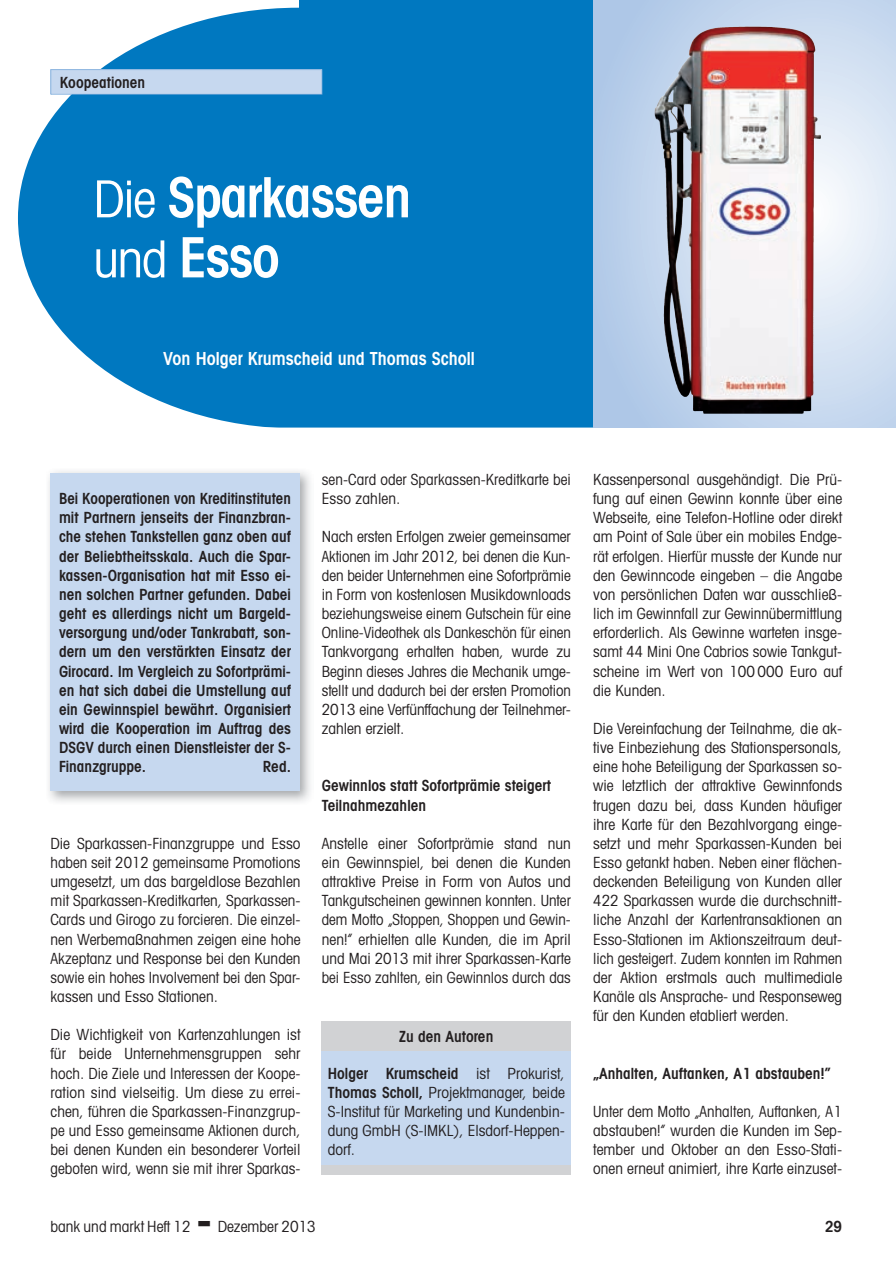
<style>
.page{position:relative;width:896px;height:1276px;background:#fff}
.page>*{position:absolute;margin:0;border:0;box-sizing:border-box;transform-origin:0 0}
.t1{font:600 condensed 55.5px/60px "Avant Garde";letter-spacing:-.025em;color:#fff}
.t2{font:600 condensed 18px "Avant Garde";color:#fff}
.t3{font:condensed 15.3px/19.2px "Avant Garde";color:#231f20;text-align:justify}
.t4{font:600 condensed 15.3px/19.2px "Avant Garde";color:#231f20;text-align:justify}
.s1{font-weight:400;font-size:51px}
.s2{font-weight:600}
</style>
<div class="page">
<svg style="left:18px;top:8px;width:575px;height:419px;background:#1a85c6"></svg>
<div style="left:298px;top:0;width:308px;height:8px;background:#0078c0"></div>
<svg style="left:50px;top:69px;width:272px;height:26px;background:#bed3ed"></svg>
<img style="left:49px;top:471px;width:261px;height:331px">
<div style="left:50px;top:473px;width:249px;height:318px;background:#c6d8ef"></div>
<svg style="left:593px;top:0;width:302px;height:427px"></svg>
<img style="left:668px;top:27px;width:76px;height:61px">
<div style="left:322px;top:1044px;width:248px;height:130px;background:#c6d8ef"></div>
<div style="left:322px;top:1020px;width:248px;height:30px;background:#d1d2d4"></div>
<div style="left:322px;top:1165px;width:248px;height:9px;background:#d1d2d4"></div>
<p class="t4" style="left:60px;top:73px;width:87px">Koopeationen</p>
<h1 class="t1" style="left:93px;top:167px;width:319px"><span class="s1">Die</span> Sparkassen <span class="s1">und</span> Esso</h1>
<p class="t2" style="left:163px;top:347px;width:313px">Von Holger Krumscheid und Thomas Scholl</p>
<p class="t4" style="left:59px;top:489px;width:233px">Bei Kooperationen von Kreditinstituten mit Partnern jenseits der Finanzbran&shy;che stehen Tankstellen ganz oben auf der Beliebtheitsskala. Auch die Spar&shy;kassen-Organisation hat mit Esso ei&shy;nen solchen Partner gefunden. Dabei geht es allerdings nicht um Bargeld&shy;versorgung und/oder Tankrabatt, son&shy;dern um den verstärkten Einsatz der Girocard. Im Vergleich zu Sofortprämi&shy;en hat sich dabei die Umstellung auf ein Gewinnspiel bewährt. Organisiert wird die Kooperation im Auftrag des DSGV durch einen Dienstleister der S-Finanzgruppe.</p>
<p class="t4" style="left:262px;top:756px;width:30px">Red.</p>
<p class="t3" style="left:50px;top:833px;width:251px">Die Sparkassen-Finanzgruppe und Esso haben seit 2012 gemeinsame Promotions umgesetzt, um das bargeldlose Bezahlen mit Sparkassen-Kreditkarten, Sparkassen-Cards und Girogo zu forcieren. Die einzel&shy;nen Werbemaßnahmen zeigen eine hohe Akzeptanz und Response bei den Kunden sowie ein hohes Involvement bei den Spar&shy;kassen und Esso Stationen.</p>
<p class="t3" style="left:50px;top:1024px;width:251px">Die Wichtigkeit von Kartenzahlungen ist für beide Unternehmensgruppen sehr hoch. Die Ziele und Interessen der Koope&shy;ration sind vielseitig. Um diese zu errei&shy;chen, führen die Sparkassen-Finanzgrup&shy;pe und Esso gemeinsame Aktionen durch, bei denen Kunden ein besonderer Vorteil geboten wird, wenn sie mit ihrer Sparkas-</p>
<p class="t3" style="left:322px;top:469px;width:250px">sen-Card oder Sparkassen-Kreditkarte bei<br>Esso zahlen.</p>
<p class="t3" style="left:322px;top:527px;width:250px">Nach ersten Erfolgen zweier gemeinsamer Aktionen im Jahr 2012, bei denen die Kun&shy;den beider Unternehmen eine Sofortprämie in Form von kostenlosen Musikdownloads beziehungsweise einem Gutschein für eine Online-Videothek als Dankeschön für einen Tankvorgang erhalten haben, wurde zu Beginn dieses Jahres die Mechanik umge&shy;stellt und dadurch bei der ersten Promotion 2013 eine Verfünffachung der Teilnehmer&shy;zahlen erzielt.</p>
<p class="t4" style="left:322px;top:776px;width:230px">Gewinnlos statt Sofortprämie steigert<br>Teilnahmezahlen</p>
<p class="t3" style="left:322px;top:833px;width:250px">Anstelle einer Sofortprämie stand nun ein Gewinnspiel, bei denen die Kunden attraktive Preise in Form von Autos und Tankgutscheinen gewinnen konnten. Unter dem Motto „Stoppen, Shoppen und Gewin&shy;nen!” erhielten alle Kunden, die im April und Mai 2013 mit ihrer Sparkassen-Karte bei Esso zahlten, ein Gewinnlos durch das</p>
<p class="t4" style="left:399px;top:1026px;width:95px">Zu den Autoren</p>
<p class="t3" style="left:328px;top:1062px;width:238px"><span class="s2">Holger Krumscheid</span> ist Prokurist, <span class="s2">Thomas Scholl,</span> Projektmanager, beide S-Institut für Marketing und Kundenbin&shy;dung GmbH (S-IMKL), Elsdorf-Heppen&shy;dorf.</p>
<p class="t3" style="left:593px;top:469px;width:250px">Kassenpersonal ausgehändigt. Die Prü&shy;fung auf einen Gewinn konnte über eine Webseite, eine Telefon-Hotline oder direkt am Point of Sale über ein mobiles Endge&shy;rät erfolgen. Hierfür musste der Kunde nur den Gewinncode eingeben – die Angabe von persönlichen Daten war ausschließ&shy;lich im Gewinnfall zur Gewinnübermittlung erforderlich. Als Gewinne warteten insge&shy;samt 44 Mini One Cabrios sowie Tankgut&shy;scheine im Wert von 100 000 Euro auf die Kunden.</p>
<p class="t3" style="left:593px;top:718px;width:250px">Die Vereinfachung der Teilnahme, die ak&shy;tive Einbeziehung des Stationspersonals, eine hohe Beteiligung der Sparkassen so&shy;wie letztlich der attraktive Gewinnfonds trugen dazu bei, dass Kunden häufiger ihre Karte für den Bezahlvorgang einge&shy;setzt und mehr Sparkassen-Kunden bei Esso getankt haben. Neben einer flächen&shy;deckenden Beteiligung von Kunden aller 422 Sparkassen wurde die durchschnitt&shy;liche Anzahl der Kartentransaktionen an Esso-Stationen im Aktionszeitraum deut&shy;lich gesteigert. Zudem konnten im Rahmen der Aktion erstmals auch multimediale Kanäle als Ansprache- und Responseweg für den Kunden etabliert werden.</p>
<p class="t4" style="left:593px;top:1063px;width:239px">„Anhalten, Auftanken, A 1 abstauben!”</p>
<p class="t3" style="left:593px;top:1101px;width:250px">Unter dem Motto „Anhalten, Auftanken, A 1 abstauben!” wurden die Kunden im Sep&shy;tember und Oktober an den Esso-Stati&shy;onen erneut animiert, ihre Karte einzuset-</p>
<p class="t3" style="left:50px;top:1215px;width:142px">bank und markt Heft 12</p>
<p class="t3" style="left:217px;top:1215px;width:100px">Dezember 2013</p>
<p class="t4" style="left:824px;top:1216px;width:19px">29</p>
</div>
